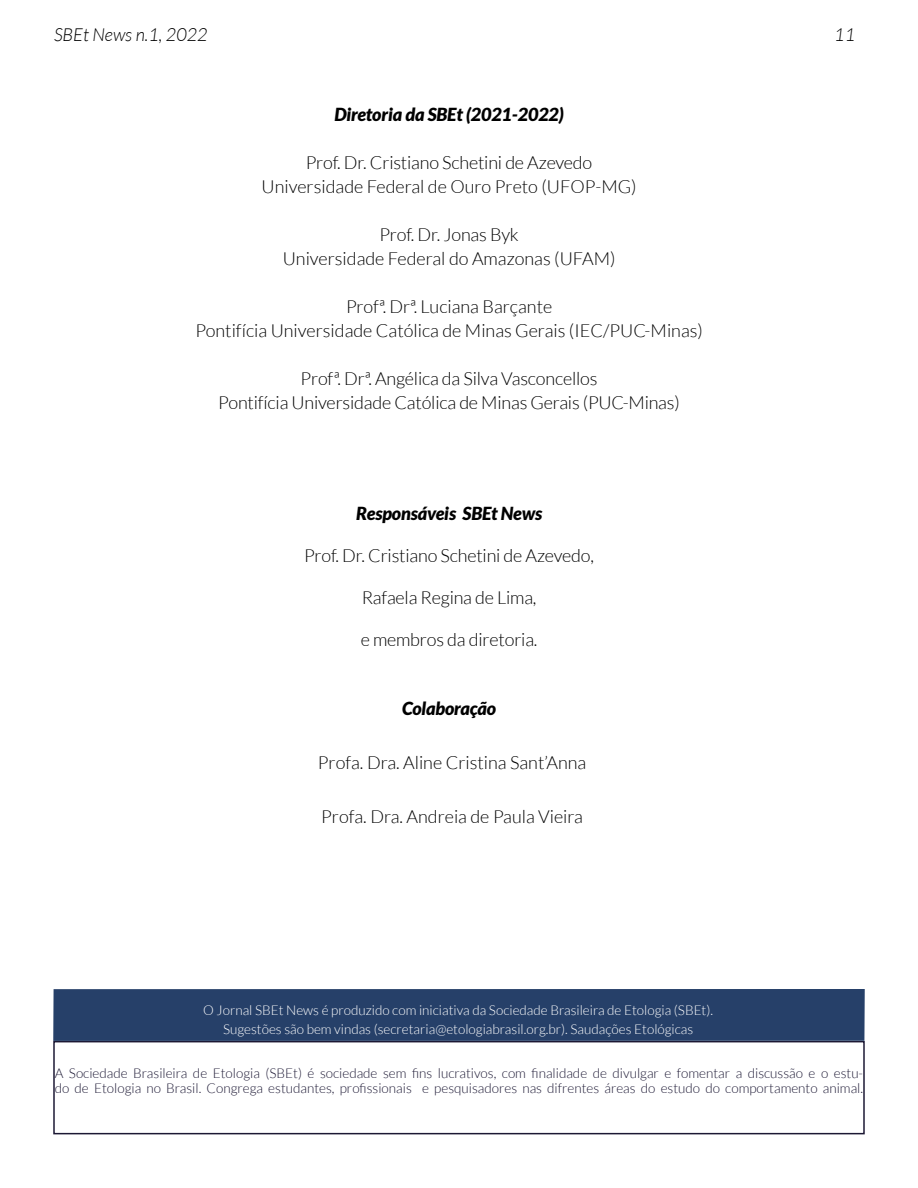
<style>
.page{position:relative;width:918px;height:1188px;background:#fff}
.page>*{position:absolute;margin:0;border:0;box-sizing:border-box;transform-origin:0 0}
.t1{font:300 18px/24px "Lato";letter-spacing:-.01em;color:#000;text-align:center}
.t2{font:italic 900 18px "Lato";letter-spacing:-.01em;color:#000}
.t3{font:italic 300 18px "Lato";color:#000}
.t4{font:300 13.5px/15px "Lato";color:#1c1834}
.t5{font:300 13.5px/19.5px "Lato";color:#fff;text-align:center}
</style>
<div class="page">
<div style="left:53px;top:1041px;width:812px;height:93px;border:2px solid #1c1834"></div>
<div style="left:53px;top:989px;width:812px;height:52px;background:#264069"></div>
<p class="t3" style="left:54px;top:25px;width:155px">SBEt News n.1, 2022</p>
<p class="t3" style="left:834px;top:25px;width:22px">11</p>
<p class="t2" style="left:334px;top:104px;width:231px">Diretoria da SBEt (2021-2022)</p>
<p class="t1" style="left:262px;top:150px;width:376px">Prof. Dr. Cristiano Schetini de Azevedo<br>Universidade Federal de Ouro Preto (UFOP-MG)</p>
<p class="t1" style="left:283px;top:222px;width:334px">Prof. Dr. Jonas Byk<br>Universidade Federal do Amazonas (UFAM)</p>
<p class="t1" style="left:195px;top:294px;width:509px">Profª. Drª. Luciana Barçante<br>Pontifícia Universidade Católica de Minas Gerais (IEC/PUC-Minas)</p>
<p class="t1" style="left:218px;top:366px;width:463px">Profª. Drª. Angélica da Silva Vasconcellos<br>Pontifícia Universidade Católica de Minas Gerais (PUC-Minas)</p>
<p class="t2" style="left:356px;top:503px;width:188px">Responsáveis SBEt News</p>
<p class="t1" style="left:304px;top:544px;width:291px">Prof. Dr. Cristiano Schetini de Azevedo,</p>
<p class="t1" style="left:362px;top:586px;width:176px">Rafaela Regina de Lima,</p>
<p class="t1" style="left:361px;top:628px;width:178px">e membros da diretoria.</p>
<p class="t2" style="left:402px;top:698px;width:96px">Colaboração</p>
<p class="t1" style="left:318px;top:751px;width:270px">Profa. Dra. Aline Cristina Sant’Anna</p>
<p class="t1" style="left:321px;top:805px;width:263px">Profa. Dra. Andreia de Paula Vieira</p>
<p class="t5" style="left:203px;top:1000px;width:511px">O Jornal SBEt News é produzido com iniciativa da Sociedade Brasileira de Etologia (SBEt).<br>Sugestões são bem vindas (secretaria@etologiabrasil.org.br). Saudações Etológicas</p>
<p class="t4" style="left:55px;top:1066px;width:810px">A Sociedade Brasileira de Etologia (SBEt) é sociedade sem fins lucrativos, com finalidade de divulgar e fomentar a discussão e o estu&shy;do de Etologia no Brasil. Congrega estudantes, profissionais e pesquisadores nas difrentes áreas do estudo do comportamento animal.</p>
</div>
